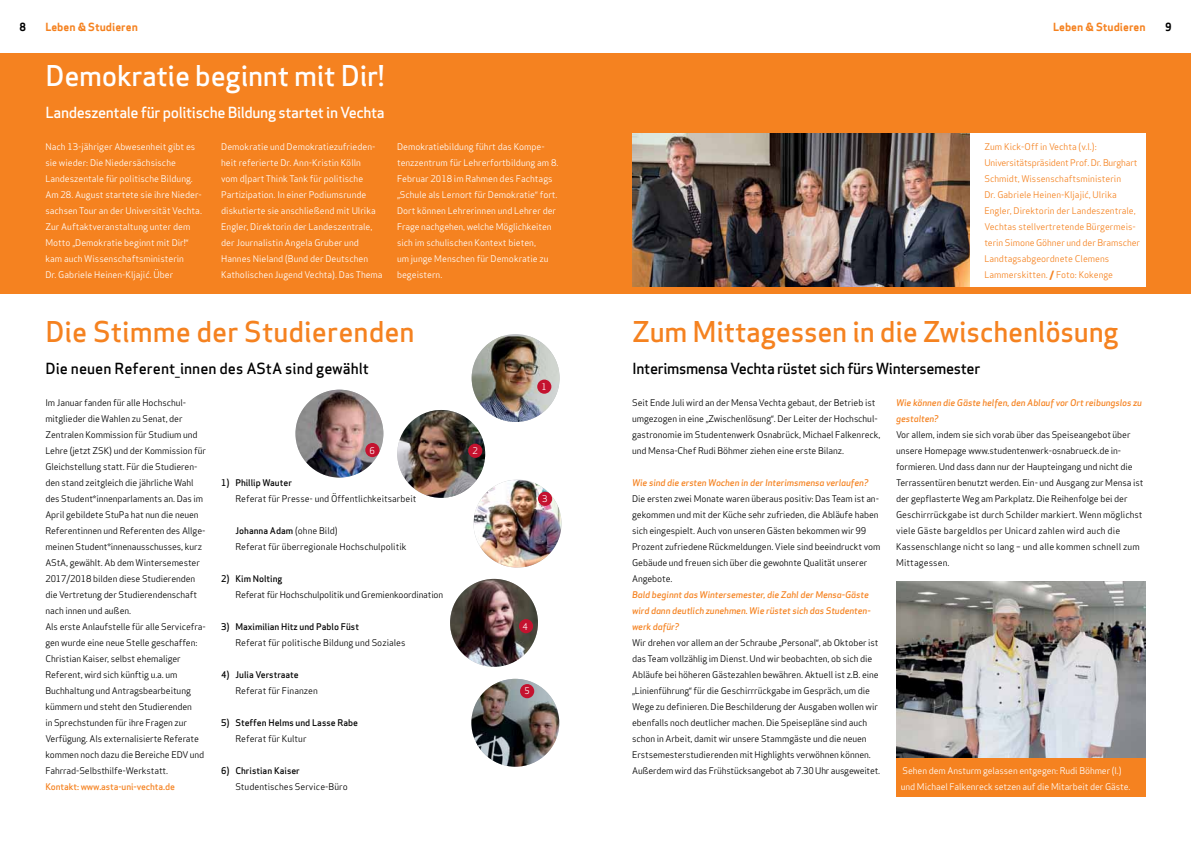
<style>
.page{position:relative;width:1191px;height:842px;background:#fff}
.page>*{position:absolute;margin:0;border:0;box-sizing:border-box;transform-origin:0 0}
.t1{font:500 28px "Apex Sans";letter-spacing:-.01em;color:#f58220}
.t2{font:500 28px "Apex Sans";letter-spacing:-.01em;color:#fff}
.t3{font:500 15px "Apex Sans";letter-spacing:-.025em;color:#fff}
.t4{font:500 15px "Apex Sans";letter-spacing:-.025em;color:#000}
.t5{font:500 15px "Apex Sans";color:#000}
.t6{font:700 11px "Apex Sans";color:#f58220}
.t7{font:700 11px "Apex Sans";color:#000}
.t8{font:9px/16px "Apex Sans";letter-spacing:-.01em;color:#000}
.t9{font:9px/16px "Apex Sans";color:#fff}
.t10{font:9px/16px "Apex Sans";color:#f58220}
.t11{font:italic 500 9px/16px "Apex Sans";letter-spacing:-.01em;color:#f58220}
.t12{font:500 9px "Apex Sans";color:#000}
.t13{font:500 9px "Apex Sans";letter-spacing:-.01em;color:#f58220}
.s1{font-weight:800}
.s2{font-weight:500}
</style>
<div class="page">
<div style="left:0;top:54px;width:1191px;height:240px;background:#f58220"></div>
<img style="left:632px;top:134px;width:337px;height:153px">
<div style="left:969px;top:134px;width:176px;height:153px;background:#fff"></div>
<img style="left:896px;top:582px;width:249px;height:176px">
<div style="left:896px;top:758px;width:249px;height:39px;background:#f58220"></div>
<img style="left:471px;top:336px;width:88px;height:86px">
<img style="left:397px;top:410px;width:88px;height:88px;border-radius:44px">
<img style="left:473px;top:480px;width:88px;height:87px;border-radius:44px">
<img style="left:450px;top:579px;width:88px;height:88px;border-radius:44px">
<img style="left:471px;top:679px;width:88px;height:88px;border-radius:44px">
<img style="left:295px;top:390px;width:88px;height:87px;border-radius:44px">
<div style="left:537px;top:380px;width:14px;height:14px;background:#c4122f;border-radius:50%"></div>
<div style="left:538px;top:492px;width:14px;height:14px;background:#c4122f;border-radius:50%"></div>
<div style="left:519px;top:619px;width:14px;height:14px;background:#c4122f;border-radius:50%"></div>
<div style="left:468px;top:444px;width:14px;height:14px;background:#c4122f;border-radius:50%"></div>
<div style="left:365px;top:443px;width:14px;height:14px;background:#c4122f;border-radius:50%"></div>
<div style="left:520px;top:684px;width:14px;height:14px;background:#c4122f;border-radius:50%"></div>
<p class="t7" style="left:19px;top:20px;width:8px">8</p>
<p class="t6" style="left:45px;top:20px;width:94px">Leben &amp; Studieren</p>
<p class="t6" style="left:1053px;top:20px;width:94px">Leben &amp; Studieren</p>
<p class="t7" style="left:1165px;top:20px;width:8px">9</p>
<h1 class="t2" style="left:45px;top:51px;width:340px">Demokratie beginnt mit Dir!</h1>
<h2 class="t3" style="left:45px;top:99px;width:341px">Landeszentale für politische Bildung startet in Vechta</h2>
<p class="t9" style="left:45px;top:138px;width:158px">Nach 13-jähriger Abwesenheit gibt es sie wieder: Die Niedersächsische Landeszentale für politische Bildung.<br>Am 28. August startete sie ihre Nieder&shy;sachsen Tour an der Universität Vechta.<br>Zur Auftaktveranstaltung unter dem Motto „Demokratie beginnt mit Dir!“ kam auch Wissenschaftsministerin<br>Dr. Gabriele Heinen-Kljajić. Über</p>
<p class="t10" style="left:984px;top:138px;width:157px">Zum Kick-Off in Vechta (v.l.):<br>Universitätspräsident Prof. Dr. Burghart Schmidt, Wissenschaftsministerin<br>Dr. Gabriele Heinen-Kljajić, Ulrika Engler, Direktorin der Landeszentrale, Vechtas stellvertretende Bürgermeis&shy;terin Simone Göhner und der Bramscher Landtagsabgeordnete Clemens Lammerskitten. <span class="s1">/</span> Foto: Kokenge</p>
<p class="t9" style="left:221px;top:138px;width:163px">Demokratie und Demokratiezufrieden&shy;heit referierte Dr. Ann-Kristin Kölln<br>vom d|part Think Tank für politische Partizipation. In einer Podiumsrunde diskutierte sie anschließend mit Ulrika Engler, Direktorin der Landeszentrale, der Journalistin Angela Gruber und Hannes Nieland (Bund der Deutschen Katholischen Jugend Vechta). Das Thema</p>
<p class="t9" style="left:397px;top:138px;width:163px">Demokratiebildung führt das Kompe&shy;tenzzentrum für Lehrerfortbildung am 8.<br>Februar 2018 im Rahmen des Fachtags „Schule als Lernort für Demokratie“ fort.<br>Dort können Lehrerinnen und Lehrer der Frage nachgehen, welche Möglichkeiten sich im schulischen Kontext bieten,<br>um junge Menschen für Demokratie zu begeistern.</p>
<h1 class="t1" style="left:45px;top:307px;width:371px">Die Stimme der Studierenden</h1>
<h2 class="t5" style="left:45px;top:355px;width:325px">Die neuen Referent_innen des AStA sind gewählt</h2>
<p class="t8" style="left:45px;top:394px;width:162px">Im Januar fanden für alle Hochschul&shy;mitglieder die Wahlen zu Senat, der Zentralen Kommission für Studium und Lehre (jetzt ZSK) und der Kommission für Gleichstellung statt. Für die Studieren&shy;den stand zeitgleich die jährliche Wahl des Student*innenparlaments an. Das im April gebildete StuPa hat nun die neuen Referentinnen und Referenten des Allge&shy;meinen Student*innenausschusses, kurz AStA, gewählt. Ab dem Wintersemester 2017/2018 bilden diese Studierenden die Vertretung der Studierendenschaft nach innen und außen.<br>Als erste Anlaufstelle für alle Servicefra&shy;gen wurde eine neue Stelle geschaffen:<br>Christian Kaiser, selbst ehemaliger Referent, wird sich künftig u.a. um Buchhaltung und Antragsbearbeitung kümmern und steht den Studierenden<br>in Sprechstunden für ihre Fragen zur Verfügung. Als externalisierte Referate kommen noch dazu die Bereiche EDV und Fahrrad-Selbsthilfe-Werkstatt.</p>
<p class="t13" style="left:45px;top:779px;width:131px">Kontakt: www.asta-uni-vechta.de</p>
<p class="t9" style="left:369px;top:442px;width:7px">6</p>
<p class="t9" style="left:472px;top:442px;width:7px">2</p>
<p class="t12" style="left:221px;top:475px;width:72px">1) Phillip Wauter</p>
<p class="t8" style="left:235px;top:490px;width:183px">Referat für Presse- und Öffentlichkeitsarbeit</p>
<p class="t8" style="left:235px;top:522px;width:173px"><span class="s2">Johanna Adam</span> (ohne Bild)<br>Referat für überregionale Hochschulpolitik</p>
<p class="t12" style="left:221px;top:571px;width:63px">2) Kim Nolting</p>
<p class="t8" style="left:235px;top:586px;width:209px">Referat für Hochschulpolitik und Gremienkoordination</p>
<p class="t12" style="left:221px;top:619px;width:139px">3) Maximilian Hitz und Pablo Füst</p>
<p class="t8" style="left:235px;top:634px;width:172px">Referat für politische Bildung und Soziales</p>
<p class="t12" style="left:221px;top:667px;width:79px">4) Julia Verstraate</p>
<p class="t8" style="left:235px;top:682px;width:84px">Referat für Finanzen</p>
<p class="t12" style="left:221px;top:715px;width:138px">5) Steffen Helms und Lasse Rabe</p>
<p class="t8" style="left:235px;top:730px;width:73px">Referat für Kultur</p>
<p class="t12" style="left:221px;top:763px;width:80px">6) Christian Kaiser</p>
<p class="t8" style="left:235px;top:778px;width:114px">Studentisches Service-Büro</p>
<p class="t9" style="left:541px;top:378px;width:7px">1</p>
<p class="t9" style="left:542px;top:490px;width:7px">3</p>
<p class="t9" style="left:522px;top:618px;width:7px">4</p>
<p class="t9" style="left:524px;top:682px;width:7px">5</p>
<h1 class="t1" style="left:632px;top:307px;width:488px">Zum Mittagessen in die Zwischenlösung</h1>
<h2 class="t4" style="left:632px;top:355px;width:350px">Interimsmensa Vechta rüstet sich fürs Wintersemester</h2>
<p class="t8" style="left:632px;top:394px;width:250px">Seit Ende Juli wird an der Mensa Vechta gebaut, der Betrieb ist umgezogen in eine „Zwischenlösung“. Der Leiter der Hochschul&shy;gastronomie im Studentenwerk Osnabrück, Michael Falkenreck, und Mensa-Chef Rudi Böhmer ziehen eine erste Bilanz.</p>
<p class="t11" style="left:632px;top:473px;width:238px">Wie sind die ersten Wochen in der Interimsmensa verlaufen?</p>
<p class="t8" style="left:632px;top:490px;width:250px">Die ersten zwei Monate waren überaus positiv: Das Team ist an&shy;gekommen und mit der Küche sehr zufrieden, die Abläufe haben sich eingespielt. Auch von unseren Gästen bekommen wir 99<br>Prozent zufriedene Rückmeldungen. Viele sind beeindruckt vom Gebäude und freuen sich über die gewohnte Qualität unserer Angebote.</p>
<p class="t11" style="left:632px;top:585px;width:240px">Bald beginnt das Wintersemester, die Zahl der Mensa-Gäste wird dann deutlich zunehmen. Wie rüstet sich das Studenten&shy;werk dafür?</p>
<p class="t8" style="left:632px;top:634px;width:250px">Wir drehen vor allem an der Schraube „Personal“, ab Oktober ist das Team vollzählig im Dienst. Und wir beobachten, ob sich die Abläufe bei höheren Gästezahlen bewähren. Aktuell ist z.B. eine „Linienführung“ für die Geschirrrückgabe im Gespräch, um die Wege zu definieren. Die Beschilderung der Ausgaben wollen wir ebenfalls noch deutlicher machen. Die Speisepläne sind auch schon in Arbeit, damit wir unsere Stammgäste und die neuen Erstsemesterstudierenden mit Highlights verwöhnen können.<br>Außerdem wird das Frühstücksangebot ab 7.30 Uhr ausgeweitet.</p>
<p class="t11" style="left:896px;top:393px;width:247px">Wie können die Gäste helfen, den Ablauf vor Ort reibungslos zu gestalten?</p>
<p class="t8" style="left:896px;top:426px;width:249px">Vor allem, indem sie sich vorab über das Speiseangebot über unsere Homepage www.studentenwerk-osnabrueck.de in&shy;formieren. Und dass dann nur der Haupteingang und nicht die Terrassentüren benutzt werden. Ein- und Ausgang zur Mensa ist der gepflasterte Weg am Parkplatz. Die Reihenfolge bei der Geschirrrückgabe ist durch Schilder markiert. Wenn möglichst viele Gäste bargeldlos per Unicard zahlen wird auch die Kassenschlange nicht so lang – und alle kommen schnell zum Mittagessen.</p>
<p class="t9" style="left:901px;top:762px;width:231px">Sehen dem Ansturm gelassen entgegen: Rudi Böhmer (l.) und Michael Falkenreck setzen auf die Mitarbeit der Gäste.</p>
</div>
